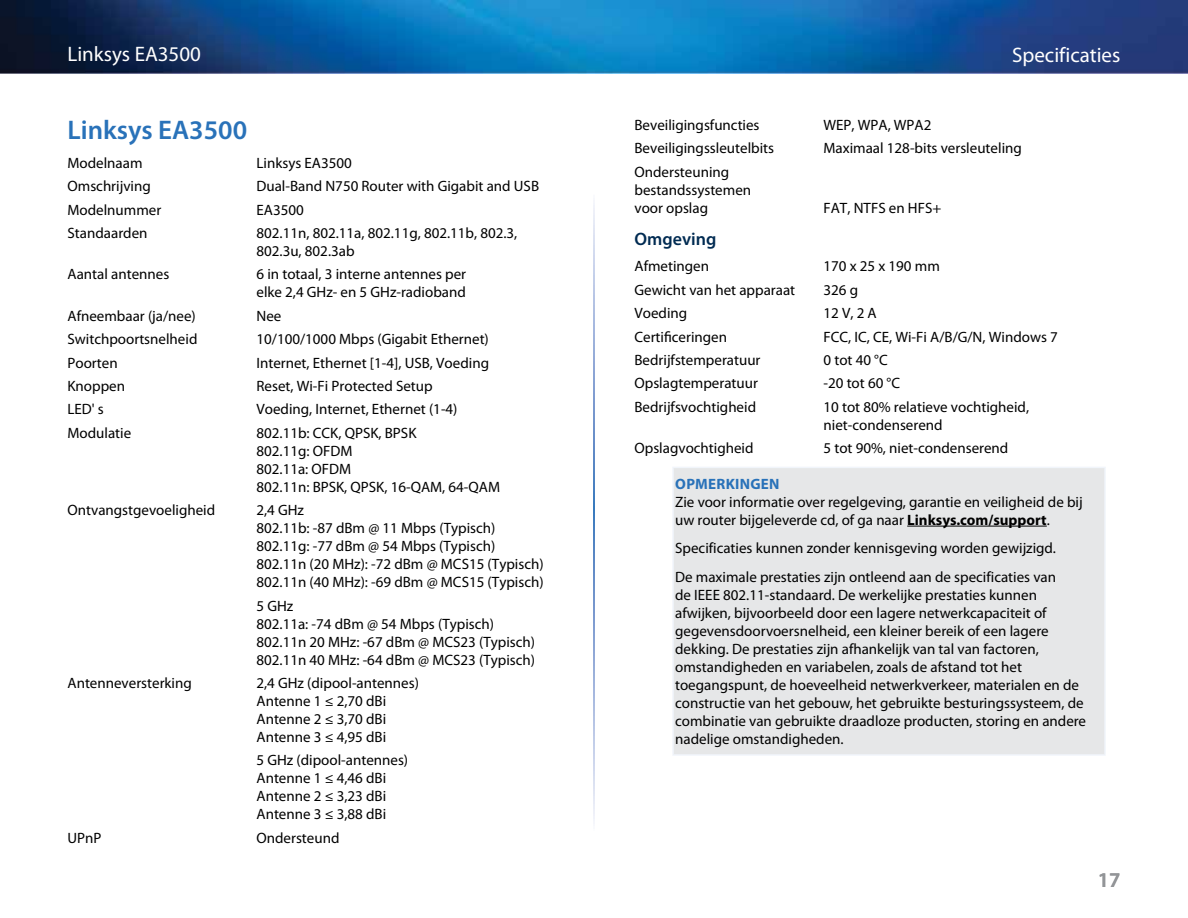
<style>
.page{position:relative;width:1188px;height:918px;background:#fff}
.page>*{position:absolute;margin:0;border:0;box-sizing:border-box;transform-origin:0 0}
.t1{font:600 27px "Myriad Pro";color:#2972b9}
.t2{font:21px "Myriad Pro";color:#fff}
.t3{font:600 21px "Myriad Pro";color:#939598}
.t4{font:600 18px "Myriad Pro";color:#002b52}
.t5{font:15px/18px "Myriad Pro";color:#000}
.s1{font-weight:700;color:#2972b9}
.s2{font-weight:700}
</style>
<div class="page">
<img style="left:0;top:0;width:1188px;height:73px">
<div style="left:673px;top:467px;width:432px;height:288px;background:#e6e7e8"></div>
<hr style="left:672px;top:468px;width:2px;height:286px;background:#f1f5fb">
<hr style="left:1104px;top:468px;width:2px;height:286px;background:#f1f5fb">
<hr style="left:672px;top:467px;width:434px;height:1px;background:#f1f5fb">
<hr style="left:672px;top:754px;width:434px;height:2px;background:#f1f5fb">
<hr style="left:907px;top:526px;width:140px;height:1px;background:#000">
<p class="t2" style="left:68px;top:41px;width:135px">Linksys EA3500</p>
<p class="t2" style="left:1012px;top:42px;width:110px">Specificaties</p>
<p class="t1" style="left:68px;top:113px;width:181px">Linksys EA3500</p>
<p class="t5" style="left:68px;top:154px;width:77px">Modelnaam</p>
<p class="t5" style="left:256px;top:154px;width:97px">Linksys EA3500</p>
<p class="t5" style="left:68px;top:177px;width:85px">Omschrijving</p>
<p class="t5" style="left:256px;top:177px;width:284px">Dual-Band N750 Router with Gigabit and USB</p>
<p class="t5" style="left:68px;top:200px;width:95px">Modelnummer</p>
<p class="t5" style="left:256px;top:200px;width:49px">EA3500</p>
<p class="t5" style="left:68px;top:224px;width:82px">Standaarden</p>
<p class="t5" style="left:256px;top:224px;width:262px">802.11n, 802.11a, 802.11g, 802.11b, 802.3,<br>802.3u, 802.3ab</p>
<p class="t5" style="left:68px;top:265px;width:103px">Aantal antennes</p>
<p class="t5" style="left:257px;top:265px;width:211px">6 in totaal, 3 interne antennes per elke 2,4 GHz- en 5 GHz-radioband</p>
<p class="t5" style="left:68px;top:307px;width:130px">Afneembaar (ja/nee)</p>
<p class="t5" style="left:257px;top:307px;width:26px">Nee</p>
<p class="t5" style="left:68px;top:330px;width:131px">Switchpoortsnelheid</p>
<p class="t5" style="left:257px;top:330px;width:234px">10/100/1000 Mbps (Gigabit Ethernet)</p>
<p class="t5" style="left:68px;top:353px;width:52px">Poorten</p>
<p class="t5" style="left:257px;top:353px;width:234px">Internet, Ethernet [1-4], USB, Voeding</p>
<p class="t5" style="left:68px;top:377px;width:59px">Knoppen</p>
<p class="t5" style="left:257px;top:377px;width:178px">Reset, Wi-Fi Protected Setup</p>
<p class="t5" style="left:68px;top:400px;width:38px">LED' s</p>
<p class="t5" style="left:257px;top:400px;width:203px">Voeding, Internet, Ethernet (1-4)</p>
<p class="t5" style="left:68px;top:424px;width:65px">Modulatie</p>
<p class="t5" style="left:257px;top:424px;width:245px">802.11b: CCK, QPSK, BPSK<br>802.11g: OFDM<br>802.11a: OFDM<br>802.11n: BPSK, QPSK, 16-QAM, 64-QAM</p>
<p class="t5" style="left:68px;top:501px;width:149px">Ontvangstgevoeligheid</p>
<p class="t5" style="left:257px;top:501px;width:289px">2,4 GHz<br>802.11b: -87 dBm @ 11 Mbps (Typisch)<br>802.11g: -77 dBm @ 54 Mbps (Typisch)<br>802.11n (20 MHz): -72 dBm @ MCS15 (Typisch)<br>802.11n (40 MHz): -69 dBm @ MCS15 (Typisch)</p>
<p class="t5" style="left:257px;top:596px;width:280px">5 GHz<br>802.11a: -74 dBm @ 54 Mbps (Typisch)<br>802.11n 20 MHz: -67 dBm @ MCS23 (Typisch)<br>802.11n 40 MHz: -64 dBm @ MCS23 (Typisch)</p>
<p class="t5" style="left:68px;top:674px;width:126px">Antenneversterking</p>
<p class="t5" style="left:257px;top:674px;width:164px">2,4 GHz (dipool-antennes)<br>Antenne 1 ≤ 2,70 dBi<br>Antenne 2 ≤ 3,70 dBi<br>Antenne 3 ≤ 4,95 dBi</p>
<p class="t5" style="left:257px;top:751px;width:153px">5 GHz (dipool-antennes)<br>Antenne 1 ≤ 4,46 dBi<br>Antenne 2 ≤ 3,23 dBi<br>Antenne 3 ≤ 3,88 dBi</p>
<p class="t5" style="left:68px;top:829px;width:35px">UPnP</p>
<p class="t5" style="left:257px;top:829px;width:85px">Ondersteund</p>
<p class="t5" style="left:635px;top:116px;width:127px">Beveiligingsfuncties</p>
<p class="t5" style="left:824px;top:116px;width:110px">WEP, WPA, WPA2</p>
<p class="t5" style="left:635px;top:139px;width:141px">Beveiligingssleutelbits</p>
<p class="t5" style="left:824px;top:139px;width:200px">Maximaal 128-bits versleuteling</p>
<p class="t5" style="left:635px;top:163px;width:118px">Ondersteuning bestandssystemen voor opslag</p>
<p class="t5" style="left:824px;top:199px;width:119px">FAT, NTFS en HFS+</p>
<p class="t4" style="left:634px;top:228px;width:83px">Omgeving</p>
<p class="t5" style="left:634px;top:257px;width:76px">Afmetingen</p>
<p class="t5" style="left:824px;top:257px;width:118px">170 x 25 x 190 mm</p>
<p class="t5" style="left:634px;top:280px;width:162px">Gewicht van het apparaat</p>
<p class="t5" style="left:824px;top:280px;width:36px">326 g</p>
<p class="t5" style="left:634px;top:304px;width:54px">Voeding</p>
<p class="t5" style="left:824px;top:304px;width:55px">12 V, 2 A</p>
<p class="t5" style="left:634px;top:327px;width:94px">Certificeringen</p>
<p class="t5" style="left:824px;top:327px;width:236px">FCC, IC, CE, Wi-Fi A/B/G/N, Windows 7</p>
<p class="t5" style="left:634px;top:351px;width:128px">Bedrijfstemperatuur</p>
<p class="t5" style="left:824px;top:351px;width:66px">0 tot 40 °C</p>
<p class="t5" style="left:634px;top:374px;width:125px">Opslagtemperatuur</p>
<p class="t5" style="left:824px;top:374px;width:78px">-20 tot 60 °C</p>
<p class="t5" style="left:634px;top:397px;width:123px">Bedrijfsvochtigheid</p>
<p class="t5" style="left:824px;top:397px;width:207px">10 tot 80% relatieve vochtigheid, niet-condenserend</p>
<p class="t5" style="left:634px;top:439px;width:121px">Opslagvochtigheid</p>
<p class="t5" style="left:824px;top:439px;width:186px">5 tot 90%, niet-condenserend</p>
<p class="t5" style="left:675px;top:474px;width:409px"><span class="s1">Opmerkingen<br></span>Zie voor informatie over regelgeving, garantie en veiligheid de bij uw router bijgeleverde cd, of ga naar <span class="s2">Linksys.com/support</span>.</p>
<p class="t5" style="left:675px;top:534px;width:382px;line-height:28.8px">Specificaties kunnen zonder kennisgeving worden gewijzigd.<br>De maximale prestaties zijn ontleend aan de specificaties van</p>
<p class="t5" style="left:675px;top:586px;width:412px">de IEEE 802.11-standaard. De werkelijke prestaties kunnen afwijken, bijvoorbeeld door een lagere netwerkcapaciteit of gegevensdoorvoersnelheid, een kleiner bereik of een lagere dekking. De prestaties zijn afhankelijk van tal van factoren, omstandigheden en variabelen, zoals de afstand tot het toegangspunt, de hoeveelheid netwerkverkeer, materialen en de constructie van het gebouw, het gebruikte besturingssysteem, de combinatie van gebruikte draadloze producten, storing en andere nadelige omstandigheden.</p>
<p class="t3" style="left:1098px;top:867px;width:24px">17</p>
</div>
